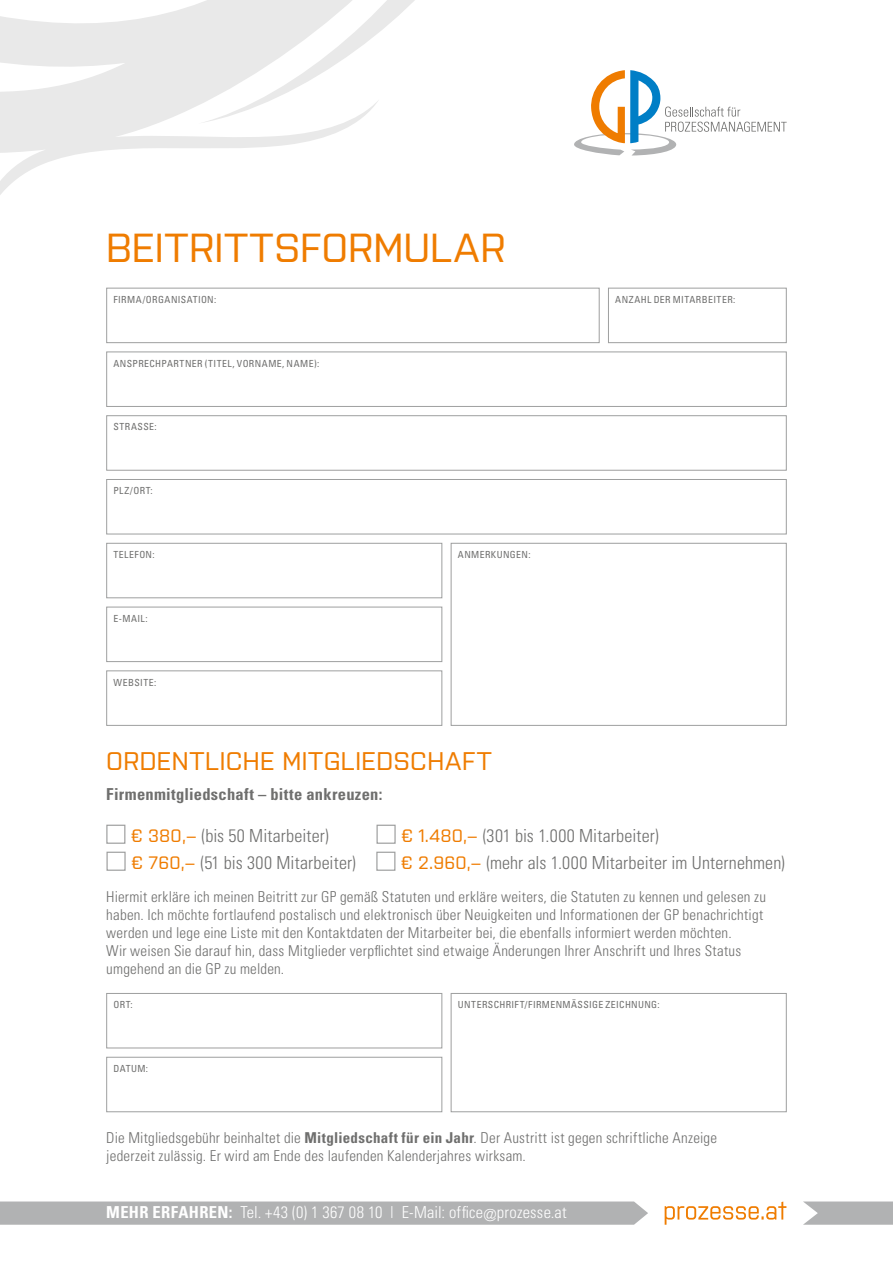
<style>
.page{position:relative;width:893px;height:1263px;background:#fff}
.page>*{position:absolute;margin:0;border:0;box-sizing:border-box;transform-origin:0 0}
.t1{font:500 40.5px "Purista";letter-spacing:.015em;color:#ef7c00}
.t2{font:500 25.5px "Purista";letter-spacing:.02em;color:#ef7c00}
.t3{font:300 condensed 18px "Univers";letter-spacing:.01em;color:#6f6f6e}
.t4{font:300 condensed 16.5px "Univers";letter-spacing:.015em;color:#fff}
.t5{font:700 condensed 16.5px "Univers";letter-spacing:.02em;color:#6f6f6e}
.t6{font:300 condensed 15px/18px "Univers";letter-spacing:.015em;color:#6f6f6e}
.t7{font:condensed 9.75px "Univers";letter-spacing:.045em;color:#6f6f6e}
.s1{font-family:"Purista";font-weight:500;font-stretch:normal;color:#ef7c00}
.s2{font-weight:700}
</style>
<div class="page">
<svg style="left:803px;top:1201px;width:90px;height:24px;background:#b9babb"></svg>
<svg style="left:0;top:1201px;width:648px;height:24px;background:#b4b5b6"></svg>
<svg style="left:665px;top:1201px;width:121px;height:24px"></svg>
<svg style="left:0;top:0;width:415px;height:195px"></svg>
<svg style="left:574px;top:70px;width:213px;height:86px"></svg>
<div style="left:106px;top:825px;width:19px;height:19px;border:1px solid #9e9f9f"></div>
<div style="left:376px;top:825px;width:20px;height:19px;border:1px solid #9e9f9f"></div>
<div style="left:106px;top:852px;width:20px;height:19px;border:1px solid #9e9f9f"></div>
<div style="left:376px;top:852px;width:19px;height:19px;border:1px solid #9e9f9f"></div>
<div style="left:106px;top:993px;width:336px;height:55px;border:1px solid #9e9f9f"></div>
<div style="left:106px;top:1057px;width:336px;height:55px;border:1px solid #9e9f9f"></div>
<div style="left:451px;top:993px;width:336px;height:119px;border:1px solid #9e9f9f"></div>
<div style="left:106px;top:352px;width:681px;height:55px;border:1px solid #9e9f9f"></div>
<div style="left:106px;top:479px;width:681px;height:55px;border:1px solid #9e9f9f"></div>
<div style="left:451px;top:543px;width:336px;height:183px;border:1px solid #9e9f9f"></div>
<div style="left:106px;top:543px;width:336px;height:55px;border:1px solid #9e9f9f"></div>
<div style="left:106px;top:607px;width:336px;height:55px;border:1px solid #9e9f9f"></div>
<div style="left:106px;top:670px;width:336px;height:56px;border:1px solid #9e9f9f"></div>
<div style="left:106px;top:415px;width:681px;height:56px;border:1px solid #9e9f9f"></div>
<div style="left:106px;top:288px;width:494px;height:55px;border:1px solid #9e9f9f"></div>
<div style="left:608px;top:288px;width:179px;height:55px;border:1px solid #9e9f9f"></div>
<h1 class="t1" style="left:106px;top:219px;width:401px">BEITRITTSFORMULAR</h1>
<p class="t7" style="left:113px;top:293px;width:104px">FIRMA/ORGANISATION:</p>
<p class="t7" style="left:615px;top:293px;width:122px">ANZAHL DER MITARBEITER:</p>
<p class="t7" style="left:113px;top:357px;width:207px">ANSPRECHPARTNER (TITEL, VORNAME, NAME):</p>
<p class="t7" style="left:113px;top:421px;width:45px">STRASSE:</p>
<p class="t7" style="left:113px;top:484px;width:41px">PLZ/ORT:</p>
<p class="t7" style="left:113px;top:548px;width:43px">TELEFON:</p>
<p class="t7" style="left:458px;top:548px;width:74px">ANMERKUNGEN:</p>
<p class="t7" style="left:113px;top:612px;width:36px">E-MAIL:</p>
<p class="t7" style="left:113px;top:676px;width:44px">WEBSITE:</p>
<h2 class="t2" style="left:106px;top:743px;width:387px">ORDENTLICHE MITGLIEDSCHAFT</h2>
<p class="t5" style="left:106px;top:784px;width:278px">Firmenmitgliedschaft – bitte ankreuzen:</p>
<p class="t3" style="left:131px;top:824px;width:199px"><span class="s1">€ 380,–</span> (bis 50 Mitarbeiter)</p>
<p class="t3" style="left:401px;top:824px;width:259px"><span class="s1">€ 1.480,–</span> (301 bis 1.000 Mitarbeiter)</p>
<p class="t3" style="left:131px;top:851px;width:226px"><span class="s1">€ 760,–</span> (51 bis 300 Mitarbeiter)</p>
<p class="t3" style="left:401px;top:851px;width:385px"><span class="s1">€ 2.960,–</span> (mehr als 1.000 Mitarbeiter im Unternehmen)</p>
<p class="t6" style="left:106px;top:887px;width:661px">Hiermit erkläre ich meinen Beitritt zur GP gemäß Statuten und erkläre weiters, die Statuten zu kennen und gelesen zu haben. Ich möchte fortlaufend postalisch und elektronisch über Neuigkeiten und Informationen der GP benachrichtigt werden und lege eine Liste mit den Kontaktdaten der Mitarbeiter bei, die ebenfalls informiert werden möchten.<br>Wir weisen Sie darauf hin, dass Mitglieder verpflichtet sind etwaige Änderungen Ihrer Anschrift und Ihres Status umgehend an die GP zu melden.</p>
<p class="t7" style="left:113px;top:998px;width:21px">ORT:</p>
<p class="t7" style="left:113px;top:1062px;width:36px">DATUM:</p>
<p class="t7" style="left:458px;top:998px;width:203px">UNTERSCHRIFT/FIRMENMÄSSIGE ZEICHNUNG:</p>
<p class="t6" style="left:106px;top:1129px;width:612px">Die Mitgliedsgebühr beinhaltet die <span class="s2">Mitgliedschaft für ein Jahr</span>. Der Austritt ist gegen schriftliche Anzeige jederzeit zulässig. Er wird am Ende des laufenden Kalenderjahres wirksam.</p>
<p class="t4" style="left:106px;top:1202px;width:462px"><span class="s2">MEHR ERFAHREN:</span> Tel. +43 (0) 1 367 08 10 | E-Mail: office@prozesse.at</p>
</div>
